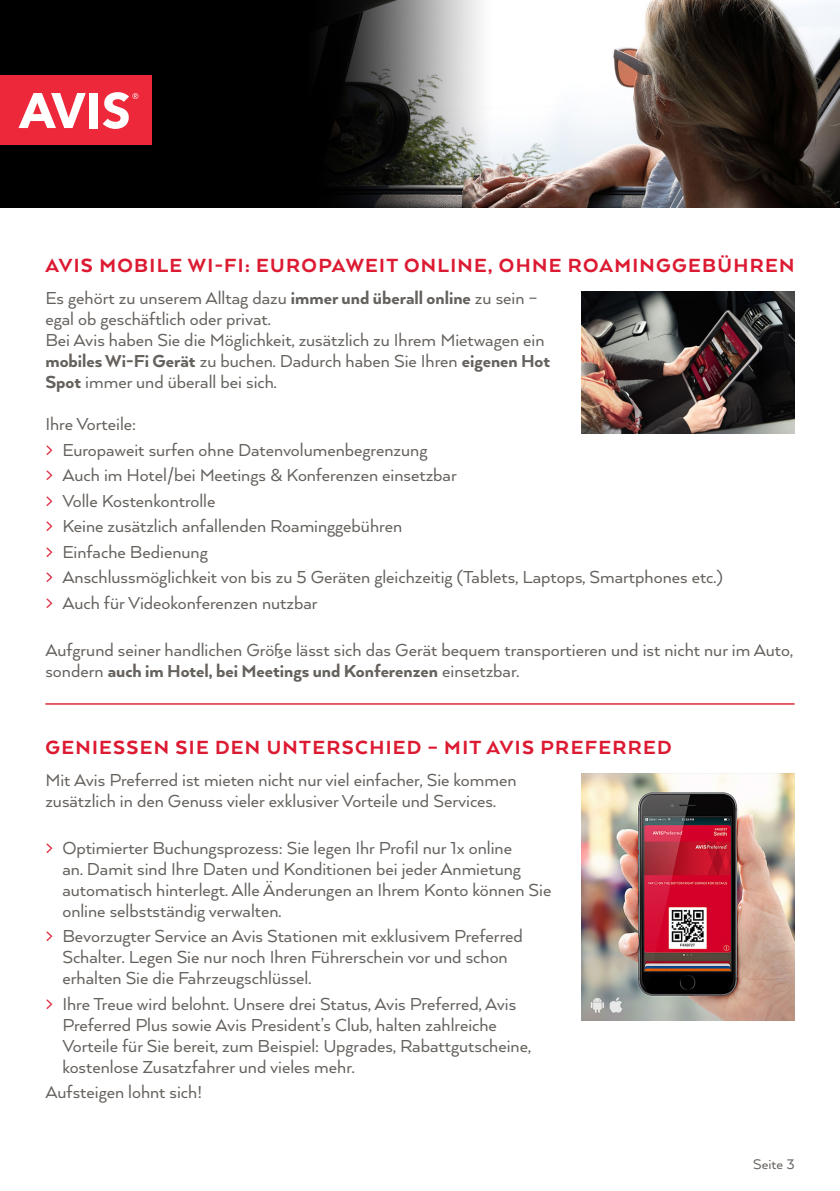
<style>
.page{position:relative;width:840px;height:1191px;background:#fff}
.page>*{position:absolute;margin:0;border:0;box-sizing:border-box;transform-origin:0 0}
.t1{font:800 22px "Arquitecta Std";letter-spacing:.06em;color:#dc1a32}
.t2{font:20px/21px "Arquitecta Std";color:#65615d}
.t3{font:16px "Arquitecta Std";color:#65615d}
.s1{font-weight:800}
.s2{color:#dc1a32}
</style>
<div class="page">
<hr style="left:45px;top:703px;width:749px;height:1px;background:#dc1a32">
<img style="left:0;top:0;width:839px;height:207px">
<div style="left:0;top:76px;width:151px;height:69px;background:#ee283b"></div>
<svg style="left:18px;top:92px;width:120px;height:37px"></svg>
<img style="left:581px;top:773px;width:213px;height:247px">
<img style="left:581px;top:292px;width:213px;height:141px">
<p class="t1" style="left:45px;top:252px;width:750px">AVIS MOBILE WI-FI: EUROPAWEIT ONLINE, OHNE ROAMINGGEBÜHREN</p>
<p class="t2" style="left:45px;top:287px;width:506px">Es gehört zu unserem Alltag dazu <span class="s1">immer und überall online</span> zu sein – egal ob geschäftlich oder privat.<br>Bei Avis haben Sie die Möglichkeit, zusätzlich zu Ihrem Mietwagen ein <span class="s1">mobiles Wi-Fi Gerät</span> zu buchen. Dadurch haben Sie Ihren <span class="s1">eigenen Hot Spot</span> immer und überall bei sich.</p>
<p class="t2" style="left:45px;top:411px;width:678px;line-height:25.6px">Ihre Vorteile:<br><span class="s2">&gt;</span> Europaweit surfen ohne Datenvolumenbegrenzung<br><span class="s2">&gt;</span> Auch im Hotel/bei Meetings &amp; Konferenzen einsetzbar<br><span class="s2">&gt;</span> Volle Kostenkontrolle<br><span class="s2">&gt;</span> Keine zusätzlich anfallenden Roaminggebühren<br><span class="s2">&gt;</span> Einfache Bedienung<br><span class="s2">&gt;</span> Anschlussmöglichkeit von bis zu 5 Geräten gleichzeitig (Tablets, Laptops, Smartphones etc.) <span class="s2">&gt;</span> Auch für Videokonferenzen nutzbar</p>
<p class="t2" style="left:45px;top:638px;width:748px">Aufgrund seiner handlichen Größe lässt sich das Gerät bequem transportieren und ist nicht nur im Auto, sondern <span class="s1">auch im Hotel, bei Meetings und Konferenzen</span> einsetzbar.</p>
<p class="t1" style="left:45px;top:734px;width:627px">GENIESSEN SIE DEN UNTERSCHIED – MIT AVIS PREFERRED</p>
<p class="t2" style="left:45px;top:769px;width:472px">Mit Avis Preferred ist mieten nicht nur viel einfacher, Sie kommen zusätzlich in den Genuss vieler exklusiver Vorteile und Services.</p>
<p class="t2" style="left:62px;top:837px;width:490px;text-indent:-17px"><span class="s2">&gt;</span> Optimierter Buchungsprozess: Sie legen Ihr Profil nur 1x online<br>an. Damit sind Ihre Daten und Konditionen bei jeder Anmietung automatisch hinterlegt. Alle Änderungen an Ihrem Konto können Sie online selbstständig verwalten.</p>
<p class="t2" style="left:62px;top:925px;width:461px;text-indent:-17px"><span class="s2">&gt;</span> Bevorzugter Service an Avis Stationen mit exklusivem Preferred<br>Schalter. Legen Sie nur noch Ihren Führerschein vor und schon erhalten Sie die Fahrzeugschlüssel.</p>
<p class="t2" style="left:62px;top:993px;width:470px;text-indent:-17px"><span class="s2">&gt;</span> Ihre Treue wird belohnt. Unsere drei Status, Avis Preferred, Avis Preferred Plus sowie Avis President’s Club, halten zahlreiche Vorteile für Sie bereit, zum Beispiel: Upgrades, Rabattgutscheine, kostenlose Zusatzfahrer und vieles mehr.</p>
<p class="t2" style="left:45px;top:1081px;width:158px">Aufsteigen lohnt sich!</p>
<p class="t3" style="left:752px;top:1155px;width:43px">Seite 3</p>
</div>
